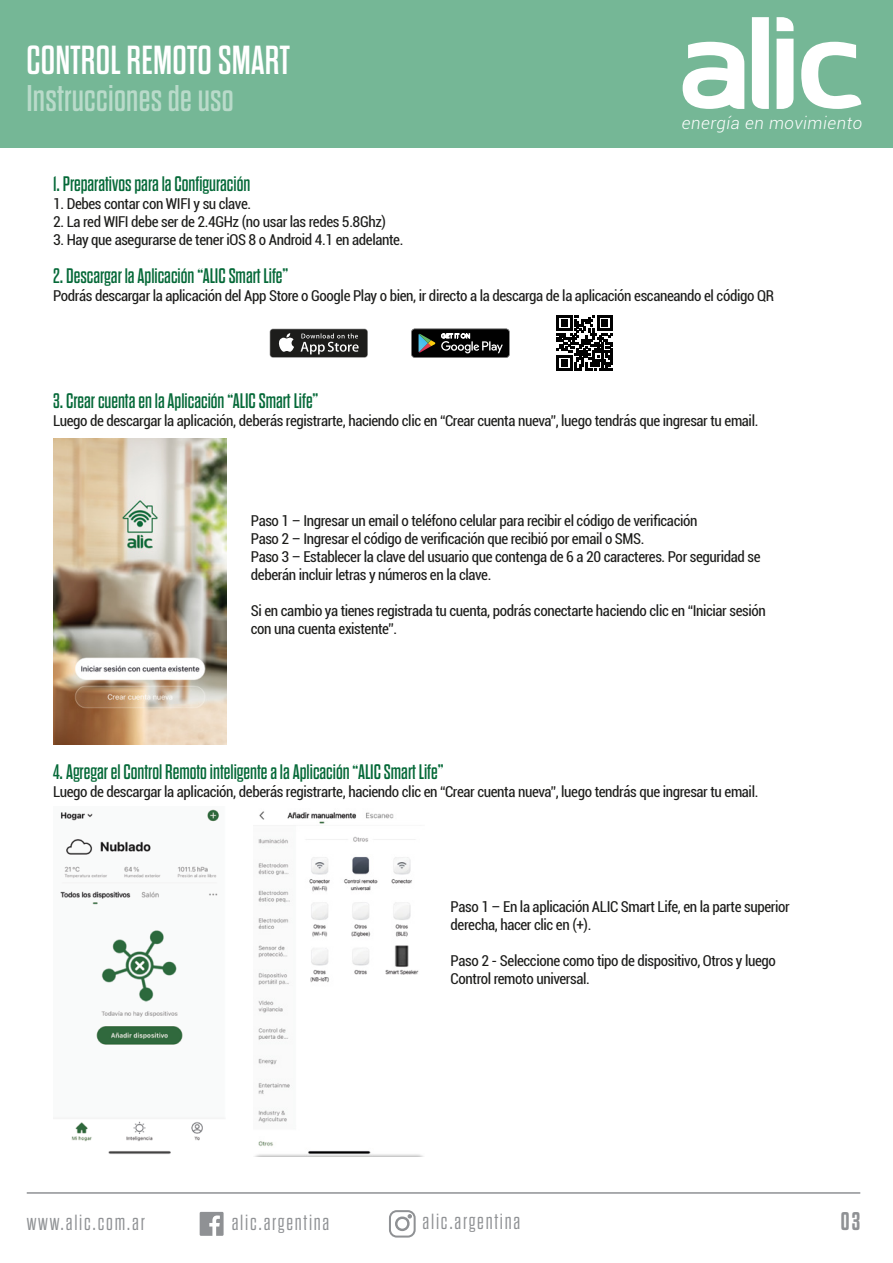
<style>
.page{position:relative;width:893px;height:1263px;background:#fff}
.page>*{position:absolute;margin:0;border:0;box-sizing:border-box;transform-origin:0 0}
.t1{font:40.5px "Dharma Gothic E";letter-spacing:.005em;color:#fff}
.t2{font:37.2px "Dharma Gothic E";letter-spacing:.01em;color:rgb(255 255 255/.5)}
.t3{font:700 25.5px "Dharma Gothic E";color:#8f9194}
.t4{font:300 21.9px "Dharma Gothic E";letter-spacing:.08em;color:#8f9194}
.t5{font:21px "Dharma Gothic E";color:#056938}
.t6{font:italic 300 16.95px "Roboto";letter-spacing:.035em;color:#fff}
.t7{font:condensed 15px/18px "Roboto";letter-spacing:-.025em;color:#1d1d1b}
</style>
<div class="page">
<img style="left:54px;top:438px;width:172px;height:306px">
<div style="left:0;top:0;width:893px;height:148px;background:#75b796"></div>
<svg style="left:683px;top:42px;width:61px;height:67px"></svg>
<svg style="left:777px;top:17px;width:16px;height:14px"></svg>
<svg style="left:777px;top:39px;width:16px;height:70px"></svg>
<svg style="left:752px;top:17px;width:17px;height:92px"></svg>
<svg style="left:801px;top:42px;width:60px;height:67px"></svg>
<svg style="left:200px;top:1212px;width:24px;height:24px"></svg>
<hr style="left:27px;top:1192px;width:833px;height:2px;background:#8f9194">
<div style="left:389px;top:1210px;width:27px;height:27px;border:2px solid #8f9194;border-radius:7px"></div>
<div style="left:395px;top:1216px;width:15px;height:15px;border:2px solid #8f9194;border-radius:50%"></div>
<svg style="left:408px;top:1214px;width:4px;height:4px"></svg>
<svg style="left:557px;top:315px;width:56px;height:56px"></svg>
<div style="left:270px;top:329px;width:98px;height:29px;background:#848483;border-radius:3px"></div>
<div style="left:270px;top:329px;width:97px;height:28px;background:#1d1d1b;border-radius:3px"></div>
<svg style="left:278px;top:333px;width:16px;height:19px"></svg>
<svg style="left:301px;top:333px;width:58px;height:21px"></svg>
<svg style="left:411px;top:329px;width:99px;height:29px"></svg>
<img style="left:54px;top:809px;width:170px;height:345px">
<img style="left:254px;top:811px;width:170px;height:346px">
<h1 class="t1" style="left:26px;top:40px;width:265px">CONTROL REMOTO SMART</h1>
<h2 class="t2" style="left:26px;top:80px;width:209px">Instrucciones de uso</h2>
<p class="t6" style="left:682px;top:111px;width:182px">energía en movimiento</p>
<h3 class="t5" style="left:53px;top:174px;width:199px">1. Preparativos para la Configuración</h3>
<p class="t7" style="left:53px;top:194px;width:200px">1. Debes contar con WIFI y su clave.</p>
<p class="t7" style="left:53px;top:212px;width:334px">2. La red WIFI debe ser de 2.4GHz (no usar las redes 5.8Ghz)</p>
<p class="t7" style="left:53px;top:230px;width:352px">3. Hay que asegurarse de tener iOS 8 o Android 4.1 en adelante.</p>
<h3 class="t5" style="left:53px;top:265px;width:237px">2. Descargar la Aplicación “ALIC Smart Life”</h3>
<p class="t7" style="left:53px;top:286px;width:722px">Podrás descargar la aplicación del App Store o Google Play o bien, ir directo a la descarga de la aplicación escaneando el código QR</p>
<h3 class="t5" style="left:53px;top:391px;width:267px">3. Crear cuenta en la Aplicación “ALIC Smart Life”</h3>
<p class="t7" style="left:53px;top:411px;width:707px">Luego de descargar la aplicación, deberás registrarte, haciendo clic en “Crear cuenta nueva”, luego tendrás que ingresar tu email.</p>
<p class="t7" style="left:251px;top:512px;width:511px">Paso 1 – Ingresar un email o teléfono celular para recibir el código de verificación<br>Paso 2 – Ingresar el código de verificación que recibió por email o SMS.<br>Paso 3 – Establecer la clave del usuario que contenga de 6 a 20 caracteres. Por seguridad se deberán incluir letras y números en la clave.</p>
<p class="t7" style="left:251px;top:602px;width:516px">Si en cambio ya tienes registrada tu cuenta, podrás conectarte haciendo clic en “Iniciar sesión con una cuenta existente”.</p>
<h3 class="t5" style="left:53px;top:761px;width:392px">4. Agregar el Control Remoto inteligente a la Aplicación “ALIC Smart Life”</h3>
<p class="t7" style="left:53px;top:782px;width:707px">Luego de descargar la aplicación, deberás registrarte, haciendo clic en “Crear cuenta nueva”, luego tendrás que ingresar tu email.</p>
<p class="t7" style="left:451px;top:897px;width:341px">Paso 1 – En la aplicación ALIC Smart Life, en la parte superior derecha, hacer clic en (+).</p>
<p class="t7" style="left:451px;top:951px;width:327px">Paso 2 - Seleccione como tipo de dispositivo, Otros y luego<br>Control remoto universal.</p>
<h3 class="t4" style="left:27px;top:1211px;width:120px">www.alic.com.ar</h3>
<h3 class="t4" style="left:232px;top:1211px;width:99px">alic.argentina</h3>
<h3 class="t4" style="left:423px;top:1211px;width:99px">alic.argentina</h3>
<h3 class="t3" style="left:841px;top:1208px;width:21px">03</h3>
</div>
